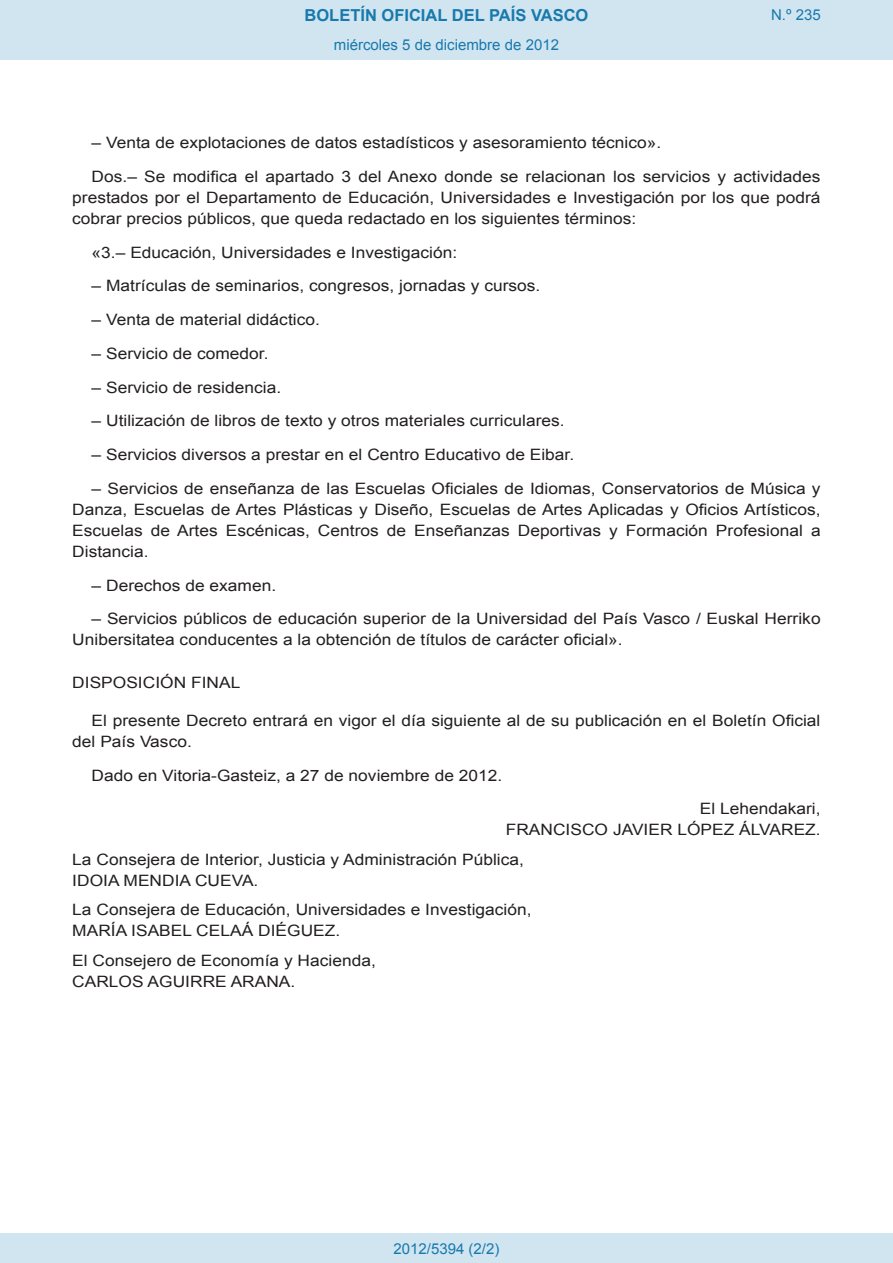
<style>
.page{position:relative;width:893px;height:1263px;background:#fff}
.page>*{position:absolute;margin:0;border:0;box-sizing:border-box;transform-origin:0 0}
.t1{font:700 16.5px "Arial";color:#1879ad}
.BOPVDetalleNivel1{font:15.6px/21px "Arial";color:#231f20;text-align:justify;scale:1.11 1}
.BOPVDetalle{font:15.6px/21px "Arial";color:#231f20;text-align:justify;scale:1.11 1}
.BOPVFirmaPuesto{font:15.6px "Arial";color:#231f20;scale:1.11 1}
.BOPVFirmaNombre{font:15.6px "Arial";color:#231f20;scale:1.11 1}
.BOPVFirmaLugFec{font:15.6px "Arial";color:#231f20;scale:1.11 1}
.BOPVNombreLehen2{font:15.6px "Arial";color:#231f20;scale:1.11 1}
.BOPVDisposicion{font:15.6px "Arial";color:#231f20;scale:1.11 1}
.BOPVPuestoLehen2{font:15.6px "Arial";color:#231f20;scale:1.11 1}
.Paginacion_Centro{font:15px "Arial";color:#1879ad}
</style>
<div class="page">
<div style="left:0;top:0;width:893px;height:60px;background:#d0e5f0"></div>
<div style="left:0;top:1233px;width:893px;height:30px;background:#d0e5f0"></div>
<p class="t1" style="left:305px;top:4px;width:285px">BOLETÍN OFICIAL DEL PAÍS VASCO</p>
<p class="Paginacion_Centro" style="left:334px;top:35px;width:227px">miércoles 5 de diciembre de 2012</p>
<p class="Paginacion_Centro" style="left:771px;top:5px;width:51px">N.º 235</p>
<p class="BOPVDetalleNivel1" style="left:92px;top:132px;width:515px">– Venta de explotaciones de datos estadísticos y asesoramiento técnico».</p>
<p class="BOPVDetalle" style="left:72px;top:166px;width:676px;text-indent:19px">Dos.– Se modifica el apartado 3 del Anexo donde se relacionan los servicios y actividades prestados por el Departamento de Educación, Universidades e Investigación por los que podrá cobrar precios públicos, que queda redactado en los siguientes términos:</p>
<p class="BOPVDetalle" style="left:92px;top:242px;width:331px">«3.– Educación, Universidades e Investigación:</p>
<p class="BOPVDetalleNivel1" style="left:92px;top:276px;width:406px">– Matrículas de seminarios, congresos, jornadas y cursos.</p>
<p class="BOPVDetalleNivel1" style="left:92px;top:309px;width:207px">– Venta de material didáctico.</p>
<p class="BOPVDetalleNivel1" style="left:92px;top:343px;width:161px">– Servicio de comedor.</p>
<p class="BOPVDetalleNivel1" style="left:92px;top:377px;width:172px">– Servicio de residencia.</p>
<p class="BOPVDetalleNivel1" style="left:92px;top:411px;width:428px">– Utilización de libros de texto y otros materiales curriculares.</p>
<p class="BOPVDetalleNivel1" style="left:92px;top:444px;width:436px">– Servicios diversos a prestar en el Centro Educativo de Eibar.</p>
<p class="BOPVDetalleNivel1" style="left:72px;top:478px;width:676px;text-indent:19px">– Servicios de enseñanza de las Escuelas Oficiales de Idiomas, Conservatorios de Música y Danza, Escuelas de Artes Plásticas y Diseño, Escuelas de Artes Aplicadas y Oficios Artísticos, Escuelas de Artes Escénicas, Centros de Enseñanzas Deportivas y Formación Profesional a Distancia.</p>
<p class="BOPVDetalleNivel1" style="left:92px;top:575px;width:168px">– Derechos de examen.</p>
<p class="BOPVDetalleNivel1" style="left:72px;top:609px;width:676px;text-indent:19px">– Servicios públicos de educación superior de la Universidad del País Vasco / Euskal Herriko<br>Unibersitatea conducentes a la obtención de títulos de carácter oficial».</p>
<p class="BOPVDisposicion" style="left:72px;top:672px;width:153px">DISPOSICIÓN FINAL</p>
<p class="BOPVDetalle" style="left:72px;top:710px;width:675px;text-indent:19px">El presente Decreto entrará en vigor el día siguiente al de su publicación en el Boletín Oficial del País Vasco.</p>
<p class="BOPVFirmaLugFec" style="left:92px;top:765px;width:371px">Dado en Vitoria-Gasteiz, a 27 de noviembre de 2012.</p>
<p class="BOPVPuestoLehen2" style="left:700px;top:798px;width:110px">El Lehendakari,</p>
<p class="BOPVNombreLehen2" style="left:506px;top:819px;width:285px">FRANCISCO JAVIER LÓPEZ ÁLVAREZ.</p>
<p class="BOPVFirmaPuesto" style="left:72px;top:849px;width:408px">La Consejera de Interior, Justicia y Administración Pública,</p>
<p class="BOPVFirmaNombre" style="left:72px;top:870px;width:169px">IDOIA MENDIA CUEVA.</p>
<p class="BOPVFirmaPuesto" style="left:72px;top:899px;width:415px">La Consejera de Educación, Universidades e Investigación,</p>
<p class="BOPVFirmaNombre" style="left:72px;top:920px;width:243px">MARÍA ISABEL CELAÁ DIÉGUEZ.</p>
<p class="BOPVFirmaPuesto" style="left:72px;top:950px;width:275px">El Consejero de Economía y Hacienda,</p>
<p class="BOPVFirmaNombre" style="left:72px;top:971px;width:202px">CARLOS AGUIRRE ARANA.</p>
<p class="Paginacion_Centro" style="left:393px;top:1238px;width:107px">2012/5394 (2/2)</p>
</div>
